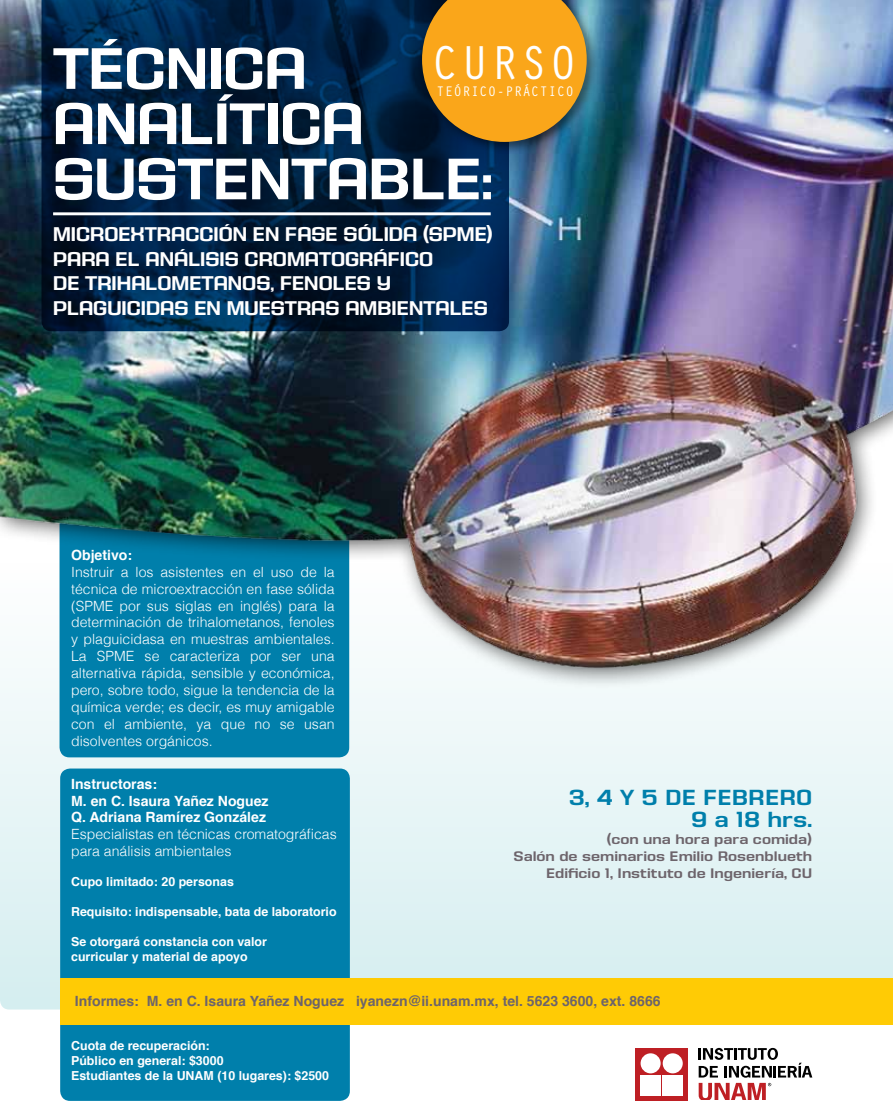
<style>
.page{position:relative;width:893px;height:1113px;background:#fff}
.page>*{position:absolute;margin:0;border:0;box-sizing:border-box;transform-origin:0 0}
.t1{font:60.9px/55.2px "House Gothic HG23 Ext BOLD4";color:#fff}
.t2{font:49.2px "Orator Std";color:#fff}
.t3{font:700 22.8px/21.6px "House Gothic HG23 Text";color:#007fab;text-align:right}
.t4{font:20.7px/24.8px "House Gothic HG23 Ext BOLD4";color:#fff}
.t5{font:700 14.4px/17.2px "House Gothic HG23 Text";color:#6d646b;text-align:right}
.t6{font:14.4px "Orator Std";color:#fff}
.t7{font:300 14.1px/17px "Helvetica";color:#fff;text-align:justify}
.t8{font:700 14.1px "Helvetica";color:#6d646b}
.t9{font:700 14.1px/17px "Helvetica";color:#fff}
.t10{font:700 12.45px/14.9px "Helvetica";color:#fff}
</style>
<div class="page">
<svg style="left:0;top:689px;width:893px;height:320px;fill:#e5f4f5"></svg>
<div style="left:60px;top:515px;width:289px;height:242px;background:#007fab;border-radius:10px"></div>
<div style="left:60px;top:768px;width:290px;height:332px;background:#007fab;border-radius:10px"></div>
<img style="left:1px;top:0;width:892px;height:680px">
<svg style="left:42px;top:0;width:467px;height:331px;background:#002041"></svg>
<hr style="left:53px;top:212px;width:438px;height:3px;background:#fff">
<div style="left:418px;top:0;width:181px;height:154px;background:#000;opacity:.5"></div>
<svg style="left:422px;top:0;width:165px;height:142px;background:#d39323"></svg>
<div style="left:60px;top:978px;width:833px;height:46px;background:#ffcb05"></div>
<div style="left:635px;top:1047px;width:53px;height:53px;background:#be1f24"></div>
<svg style="left:699px;top:1047px;width:113px;height:52px"></svg>
<div style="left:641px;top:1052px;width:20px;height:21px;background:#fff;border-radius:50%"></div>
<div style="left:663px;top:1052px;width:20px;height:21px;background:#fff;border-radius:50%"></div>
<div style="left:641px;top:1075px;width:20px;height:20px;background:#fff"></div>
<div style="left:663px;top:1075px;width:20px;height:20px;background:#fff"></div>
<h1 class="t1" style="left:53px;top:41px;width:441px">TÉCNICA<br>ANALÍTICA<br>SUSTENTABLE:</h1>
<h3 class="t4" style="left:53px;top:221px;width:441px">MICROEXTRACCIÓN EN FASE SÓLIDA (SPME)<br>PARA EL ANÁLISIS CROMATOGRÁFICO<br>DE TRIHALOMETANOS, FENOLES Y PLAGUICIDAS EN MUESTRAS AMBIENTALES</h3>
<h2 class="t2" style="left:431px;top:28px;width:149px">CURSO</h2>
<p class="t6" style="left:436px;top:80px;width:139px">TEÓRICO-PRÁCTICO</p>
<p class="t9" style="left:71px;top:546px;width:62px">Objetivo:</p>
<p class="t7" style="left:71px;top:562px;width:265px">Instruir a los asistentes en el uso de la técnica de microextracción en fase sólida (SPME por sus siglas en inglés) para la determinación de trihalometanos, fenoles y plaguicidasa en muestras ambientales.<br>La SPME se caracteriza por ser una alternativa rápida, sensible y económica, pero, sobre todo, sigue la tendencia de la química verde; es decir, es muy amigable con el ambiente, ya que no se usan disolventes orgánicos.</p>
<p class="t9" style="left:71px;top:775px;width:199px">Instructoras:<br>M. en C. Isaura Yañez Noguez<br>Q. Adriana Ramírez González</p>
<p class="t7" style="left:71px;top:825px;width:267px">Especialistas en técnicas cromatográficas para análisis ambientales</p>
<p class="t10" style="left:71px;top:874px;width:164px">Cupo limitado: 20 personas</p>
<p class="t10" style="left:71px;top:903px;width:267px">Requisito: indispensable, bata de laboratorio</p>
<p class="t10" style="left:71px;top:933px;width:197px">Se otorgará constancia con valor curricular y material de apoyo</p>
<h3 class="t3" style="left:569px;top:786px;width:245px">3, 4 y 5 de febrero<br>9 a 18 hrs.</h3>
<p class="t5" style="left:514px;top:830px;width:300px">(con una hora para comida)<br>Salón de seminarios Emilio Rosenblueth<br>Edificio 1, Instituto de Ingeniería, CU</p>
<p class="t8" style="left:75px;top:989px;width:587px">Informes: M. en C. Isaura Yañez Noguez iyanezn@ii.unam.mx, tel. 5623 3600, ext. 8666</p>
<p class="t10" style="left:71px;top:1038px;width:259px">Cuota de recuperación:<br>Público en general: $3000<br>Estudiantes de la UNAM (10 lugares): $2500</p>
</div>
